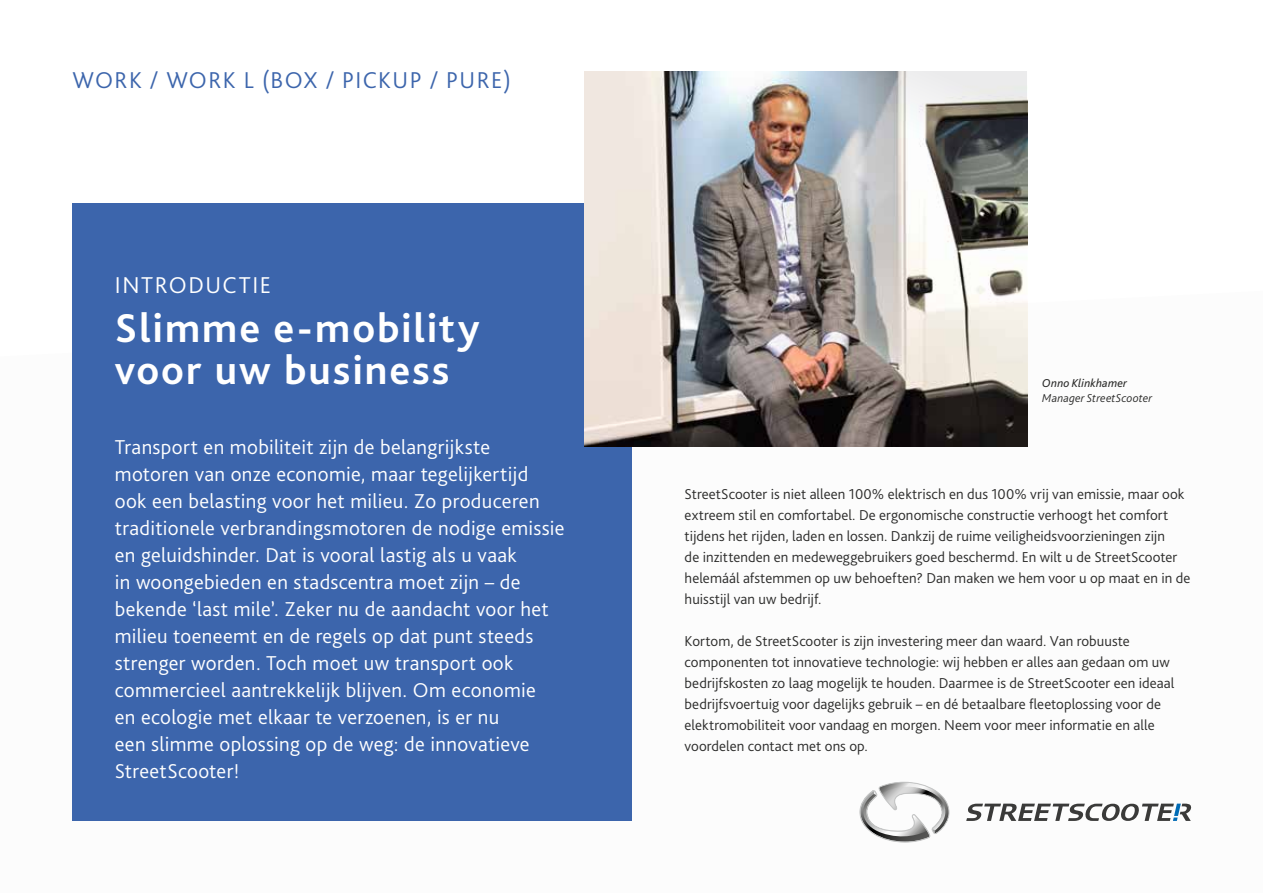
<style>
.page{position:relative;width:1263px;height:893px;background:#fff}
.page>*{position:absolute;margin:0;border:0;box-sizing:border-box;transform-origin:0 0}
.t1{font:700 42.15px/42.2px "Bliss Pro";letter-spacing:.045em;color:#fff}
.t2{font:300 24px "Bliss Pro";letter-spacing:.06em;color:#3c65ac}
.t3{font:300 24px "Bliss Pro";letter-spacing:.065em;color:#fff}
.t4{font:300 21px/27px "Bliss Pro";letter-spacing:.015em;color:#fff}
.t5{font:300 15px/21px "Bliss Pro";letter-spacing:.005em;color:#2c2c2b}
.t6{font:italic 300 12px "Bliss Pro";letter-spacing:.01em;color:#2c2c2b}
.t7{font:italic 12px "Bliss Pro";letter-spacing:.015em;color:#2c2c2b}
</style>
<div class="page">
<div style="left:72px;top:203px;width:559px;height:618px;background:#3c65ac"></div>
<svg style="left:966px;top:804px;width:225px;height:17px"></svg>
<svg style="left:859px;top:782px;width:91px;height:60px"></svg>
<img style="left:584px;top:71px;width:443px;height:375px">
<h2 class="t2" style="left:72px;top:65px;width:440px">WORK / WORK L (BOX / PICKUP / PURE)</h2>
<h2 class="t3" style="left:115px;top:270px;width:158px">INTRODUCTIE</h2>
<h1 class="t1" style="left:115px;top:305px;width:366px">Slimme e-mobility voor uw business</h1>
<p class="t4" style="left:115px;top:433px;width:451px">Transport en mobiliteit zijn de belangrijkste motoren van onze economie, maar tegelijkertijd ook een belasting voor het milieu. Zo produceren traditionele verbrandingsmotoren de nodige emissie en geluidshinder. Dat is vooral lastig als u vaak<br>in woongebieden en stadscentra moet zijn – de bekende ‘last mile’. Zeker nu de aandacht voor het milieu toeneemt en de regels op dat punt steeds strenger worden. Toch moet uw transport ook commercieel aantrekkelijk blijven. Om economie<br>en ecologie met elkaar te verzoenen, is er nu<br>een slimme oplossing op de weg: de innovatieve StreetScooter!</p>
<p class="t7" style="left:1042px;top:375px;width:86px">Onno Klinkhamer</p>
<p class="t6" style="left:1042px;top:390px;width:111px">Manager StreetScooter</p>
<p class="t5" style="left:685px;top:483px;width:507px">StreetScooter is niet alleen 100% elektrisch en dus 100% vrij van emissie, maar ook extreem stil en comfortabel. De ergonomische constructie verhoogt het comfort tijdens het rijden, laden en lossen. Dankzij de ruime veiligheidsvoorzieningen zijn<br>de inzittenden en medeweggebruikers goed beschermd. En wilt u de StreetScooter helemáál afstemmen op uw behoeften? Dan maken we hem voor u op maat en in de huisstijl van uw bedrijf.</p>
<p class="t5" style="left:685px;top:630px;width:491px">Kortom, de StreetScooter is zijn investering meer dan waard. Van robuuste componenten tot innovatieve technologie: wij hebben er alles aan gedaan om uw bedrijfskosten zo laag mogelijk te houden. Daarmee is de StreetScooter een ideaal bedrijfsvoertuig voor dagelijks gebruik – en dé betaalbare fleetoplossing voor de elektromobiliteit voor vandaag en morgen. Neem voor meer informatie en alle voordelen contact met ons op.</p>
</div>
